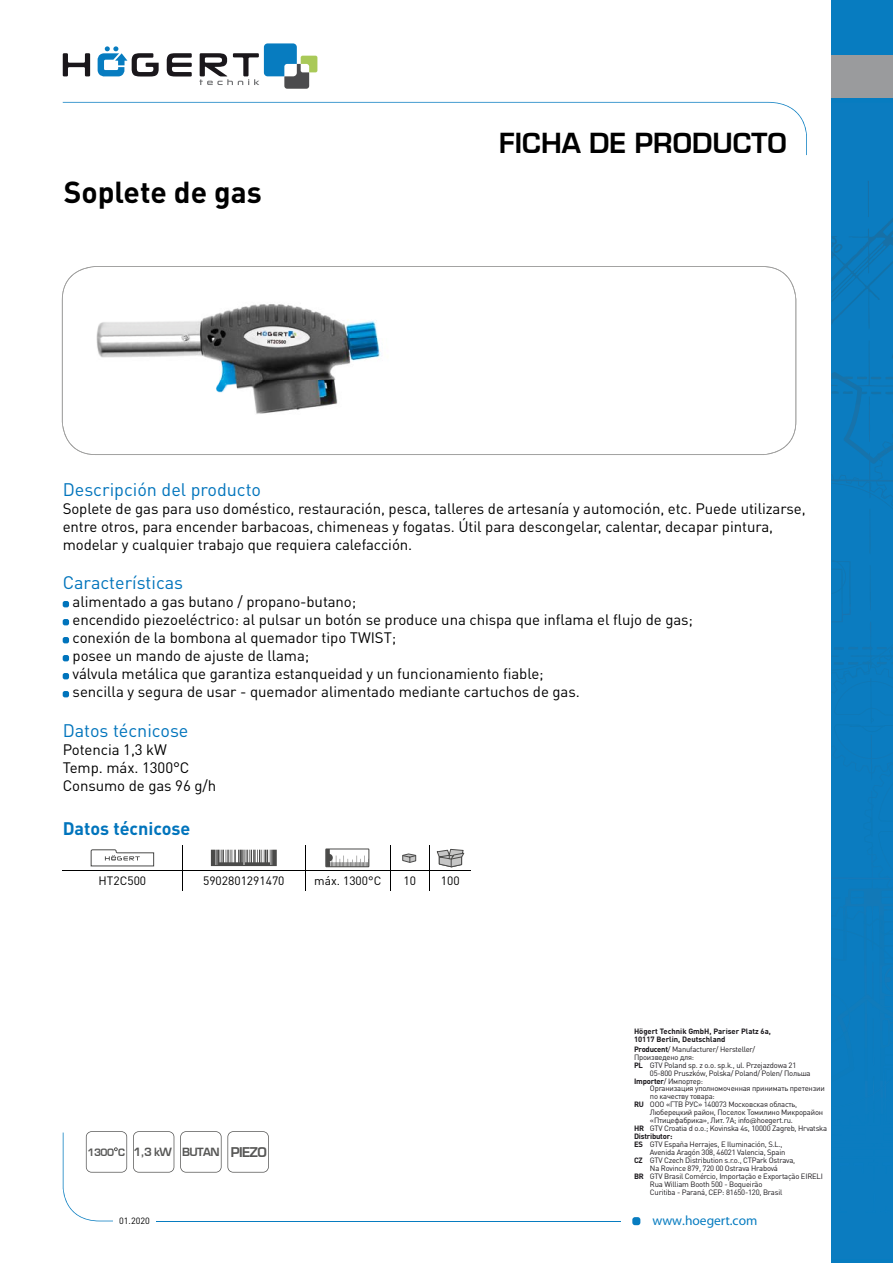
<style>
.page{position:relative;width:893px;height:1263px;background:#fff}
.page>*{position:absolute;margin:0;border:0;box-sizing:border-box;transform-origin:0 0}
.t1{font:700 30px "DIN Pro";color:#000}
.t2{font:700 27px "Euromode";color:#000}
.t3{font:18px "DIN Pro";color:#0074bc}
.t4{font:700 18px "DIN Pro";color:#0074bc}
.t5{font:15px/18px "DIN Pro";letter-spacing:-.005em;color:#000}
.t6{font:13.5px "Myriad Pro";color:#077cc0}
.t7{font:12px "DIN Pro";color:#000}
.t8{font:700 11.1px "Euromode";letter-spacing:-.05em;color:#575756}
.t9{font:9px "DIN Pro";color:#000}
.t10{font:7.65px "DIN Pro";letter-spacing:-.025em;color:#1a171b}
.t11{font:700 7.65px/7.9px "DIN Pro";color:#1a171b}
.t12{font:700 7.65px "DIN Pro";letter-spacing:-.025em;color:#1a171b}
.s1{font-size:9.9px}
.s2{font-size:13.2px}
.s3{font-weight:700}
.s4{font-family:"Merel"}
</style>
<div class="page">
<svg style="left:63px;top:53px;width:27px;height:23px"></svg>
<svg style="left:167px;top:53px;width:25px;height:24px"></svg>
<svg style="left:97px;top:46px;width:62px;height:31px"></svg>
<svg style="left:200px;top:43px;width:117px;height:46px"></svg>
<div style="left:632px;top:1217px;width:8px;height:8px;background:#077cc0;border-radius:3px"></div>
<svg style="left:63px;top:102px;width:744px;height:53px"></svg>
<hr style="left:156px;top:1220px;width:464px;height:1px;background:#077cc0">
<div style="left:831px;top:0;width:62px;height:1263px;background:#077cc0"></div>
<img style="left:831px;top:236px;width:37px;height:28px">
<img style="left:831px;top:273px;width:51px;height:55px">
<img style="left:869px;top:222px;width:24px;height:36px">
<img style="left:868px;top:181px;width:1px;height:36px">
<svg style="left:833px;top:244px;width:9px;height:9px"></svg>
<img style="left:849px;top:222px;width:40px;height:26px">
<svg style="left:831px;top:341px;width:62px;height:565px"></svg>
<img style="left:838px;top:906px;width:55px;height:191px">
<img style="left:831px;top:877px;width:62px;height:2px">
<img style="left:848px;top:647px;width:45px;height:3px">
<div style="left:831px;top:56px;width:62px;height:42px;background:#9a9b9d"></div>
<svg style="left:62px;top:266px;width:734px;height:189px"></svg>
<svg style="left:63px;top:601px;width:6px;height:6px"></svg>
<svg style="left:63px;top:619px;width:6px;height:6px"></svg>
<svg style="left:63px;top:637px;width:6px;height:6px"></svg>
<svg style="left:63px;top:655px;width:6px;height:6px"></svg>
<svg style="left:63px;top:673px;width:6px;height:6px"></svg>
<svg style="left:63px;top:691px;width:6px;height:6px"></svg>
<hr style="left:63px;top:871px;width:119px;height:1px;background:#000">
<hr style="left:182px;top:871px;width:124px;height:1px;background:#000">
<svg style="left:182px;top:845px;width:1px;height:46px"></svg>
<hr style="left:306px;top:871px;width:84px;height:1px;background:#000">
<svg style="left:305px;top:845px;width:1px;height:46px"></svg>
<hr style="left:390px;top:871px;width:39px;height:1px;background:#000">
<svg style="left:390px;top:845px;width:1px;height:46px"></svg>
<hr style="left:429px;top:871px;width:42px;height:1px;background:#000">
<svg style="left:429px;top:845px;width:1px;height:46px"></svg>
<svg style="left:91px;top:849px;width:63px;height:17px"></svg>
<svg style="left:211px;top:850px;width:66px;height:16px"></svg>
<svg style="left:325px;top:848px;width:44px;height:19px"></svg>
<svg style="left:402px;top:853px;width:14px;height:10px"></svg>
<svg style="left:436px;top:849px;width:29px;height:18px"></svg>
<svg style="left:63px;top:1131px;width:64px;height:90px"></svg>
<svg style="left:133px;top:1131px;width:41px;height:41px"></svg>
<svg style="left:180px;top:1131px;width:89px;height:41px"></svg>
<img style="left:80px;top:296px;width:315px;height:126px">
<h1 class="t1" style="left:64px;top:172px;width:200px">Soplete de gas</h1>
<h2 class="t2" style="left:499px;top:126px;width:289px">FICHA DE PRODUCTO</h2>
<h3 class="t3" style="left:63px;top:477px;width:200px">Descripción del producto</h3>
<p class="t5" style="left:63px;top:499px;width:744px">Soplete de gas para uso doméstico, restauración, pesca, talleres de artesanía y automoción, etc. Puede utilizarse, entre otros, para encender barbacoas, chimeneas y fogatas. Útil para descongelar, calentar, decapar pintura, modelar y cualquier trabajo que requiera calefacción.</p>
<h3 class="t3" style="left:63px;top:571px;width:122px">Características</h3>
<p class="t5" style="left:73px;top:592px;width:622px">alimentado a gas butano / propano-butano;<br>encendido piezoeléctrico: al pulsar un botón se produce una chispa que inflama el flujo de gas; conexión de la bombona al quemador tipo TWIST;<br>posee un mando de ajuste de llama;<br>válvula metálica que garantiza estanqueidad y un funcionamiento fiable;<br>sencilla y segura de usar - quemador alimentado mediante cartuchos de gas.</p>
<h3 class="t3" style="left:63px;top:718px;width:127px">Datos técnicose</h3>
<h3 class="t5" style="left:63px;top:740px;width:155px">Potencia 1,3 kW<br>Temp. máx. 1300°C<br>Consumo de gas 96 g/h</h3>
<h3 class="t4" style="left:63px;top:816px;width:129px">Datos técnicose</h3>
<h3 class="t7" style="left:99px;top:873px;width:49px">HT2C500</h3>
<h3 class="t7" style="left:203px;top:873px;width:83px">5902801291470</h3>
<h3 class="t7" style="left:314px;top:873px;width:69px">máx. 1300°C</h3>
<h3 class="t7" style="left:403px;top:873px;width:14px">10</h3>
<h3 class="t7" style="left:441px;top:873px;width:20px">100</h3>
<h3 class="t8" style="left:88px;top:1145px;width:181px"><span class="s1">1300 C</span> 1,3 kW BUTAN <span class="s2">PIEZO</span></h3>
<p class="t9" style="left:119px;top:1214px;width:32px">01.2020</p>
<p class="t11" style="left:634px;top:1027px;width:138px">Högert Technik GmbH, Pariser Platz 6a,<br>10117 Berlin, Deutschland</p>
<p class="t10" style="left:634px;top:1044px;width:123px"><span class="s3">Producent</span>/ Manufacturer/ Hersteller/</p>
<p class="t10" style="left:634px;top:1052px;width:62px">Произведено для:</p>
<p class="t10" style="left:634px;top:1059px;width:164px"><span class="s3">PL</span> GTV Poland sp. z o.o. sp.k., ul. Przejazdowa 21</p>
<p class="t10" style="left:650px;top:1067px;width:162px">05-800 Pruszków, Polska/ Poland/ Polen/ Польша</p>
<p class="t10" style="left:634px;top:1075px;width:71px"><span class="s3">Importer</span>/ Импортер:</p>
<p class="t10" style="left:650px;top:1083px;width:176px">Организация уполномоченная принимать претензии</p>
<p class="t10" style="left:650px;top:1091px;width:66px">по качеству товара:</p>
<p class="t10" style="left:634px;top:1099px;width:165px"><span class="s3">RU</span> ООО «ГТВ РУС» 140073 Московская область,</p>
<p class="t10" style="left:650px;top:1107px;width:175px">Люберецкий район, Поселок Томилино Микрорайон</p>
<p class="t10" style="left:650px;top:1115px;width:144px">«Птицефабрика», Лит. 7А; info<span class="s4">@</span>hoegert.ru.</p>
<p class="t10" style="left:634px;top:1123px;width:195px"><span class="s3">HR</span> GTV Croatia d o.o.; Kovinska 4s, 10000 Zagreb, Hrvatska</p>
<p class="t12" style="left:634px;top:1131px;width:40px">Distributor:</p>
<p class="t10" style="left:634px;top:1139px;width:150px"><span class="s3">ES</span> GTV España Herrajes, E Iluminación, S.L.,</p>
<p class="t10" style="left:650px;top:1147px;width:137px">Avenida Aragón 308, 46021 Valencia, Spain</p>
<p class="t10" style="left:634px;top:1155px;width:163px"><span class="s3">CZ</span> GTV Czech Distribution s.r.o., CTPark Ostrava,</p>
<p class="t10" style="left:650px;top:1163px;width:129px">Na Rovince 879, 720 00 Ostrava Hrabová</p>
<p class="t10" style="left:634px;top:1171px;width:190px"><span class="s3">BR</span> GTV Brasil Comércio, Importação e Exportação EIRELI</p>
<p class="t10" style="left:650px;top:1179px;width:114px">Rua William Booth 500 - Boqueirão</p>
<p class="t10" style="left:650px;top:1187px;width:134px">Curitiba - Paraná, CEP: 81650-120, Brasil</p>
<h3 class="t6" style="left:652px;top:1212px;width:106px">www.hoegert.com</h3>
</div>
